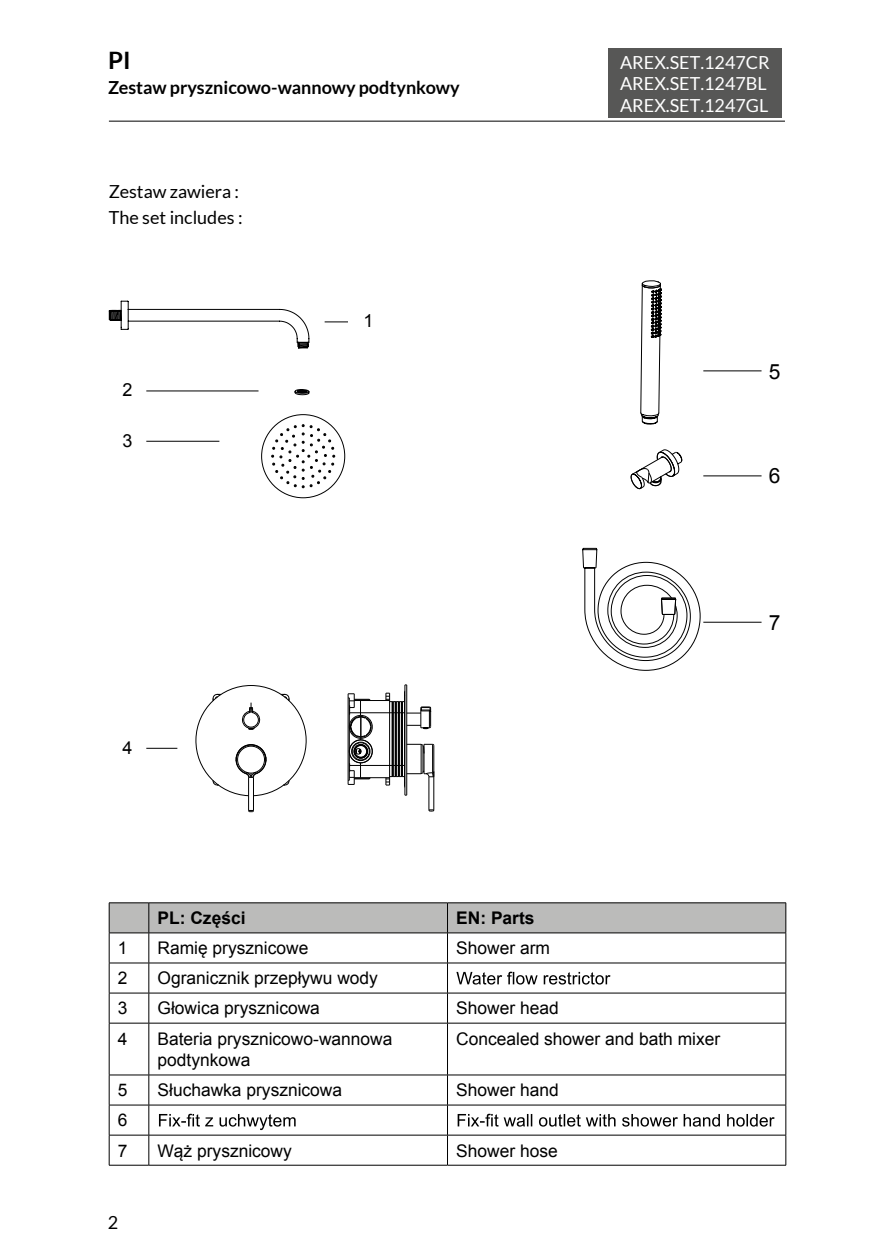
<style>
.page{position:relative;width:893px;height:1259px;background:#fff}
.page>*{position:absolute;margin:0;border:0;box-sizing:border-box;transform-origin:0 0}
.t1{font:700 24px "Lato";color:#000}
.t2{font:21px "Arial";color:#000}
.t3{font:18px/21.6px "Lato";color:#fff}
.t4{font:700 18px "Lato";color:#000}
.t5{font:18px/25.5px "Lato";color:#000}
.t6{font:18px "Arial";color:#000}
.t7{font:17.4px/21.6px "Arial";color:#000}
.t8{font:700 17.4px "Arial";color:#000}
</style>
<div class="page">
<svg style="left:294px;top:389px;width:16px;height:7px"></svg>
<div style="left:608px;top:48px;width:174px;height:69px;background:#575756"></div>
<hr style="left:109px;top:121px;width:676px;height:1px;background:#000">
<hr style="left:109px;top:902px;width:40px;height:1px;background:#000">
<hr style="left:149px;top:902px;width:298px;height:1px;background:#000">
<hr style="left:447px;top:902px;width:339px;height:1px;background:#000">
<hr style="left:109px;top:992px;width:40px;height:1px;background:#000">
<hr style="left:109px;top:993px;width:1px;height:30px;background:#000">
<hr style="left:149px;top:992px;width:298px;height:1px;background:#000">
<hr style="left:148px;top:993px;width:1px;height:30px;background:#000">
<hr style="left:447px;top:992px;width:339px;height:1px;background:#000">
<hr style="left:447px;top:993px;width:1px;height:30px;background:#000">
<hr style="left:785px;top:993px;width:1px;height:30px;background:#000">
<hr style="left:109px;top:1022px;width:40px;height:1px;background:#000">
<hr style="left:109px;top:1023px;width:1px;height:51px;background:#000">
<hr style="left:149px;top:1022px;width:298px;height:1px;background:#000">
<hr style="left:148px;top:1023px;width:1px;height:51px;background:#000">
<hr style="left:447px;top:1022px;width:339px;height:1px;background:#000">
<hr style="left:447px;top:1023px;width:1px;height:51px;background:#000">
<hr style="left:785px;top:1023px;width:1px;height:51px;background:#000">
<hr style="left:109px;top:1074px;width:40px;height:1px;background:#000">
<hr style="left:149px;top:1074px;width:298px;height:1px;background:#000">
<hr style="left:447px;top:1074px;width:339px;height:1px;background:#000">
<hr style="left:109px;top:1104px;width:40px;height:1px;background:#000">
<svg style="left:109px;top:1075px;width:1px;height:59px"></svg>
<hr style="left:149px;top:1104px;width:298px;height:1px;background:#000">
<svg style="left:148px;top:1075px;width:1px;height:59px"></svg>
<hr style="left:447px;top:1104px;width:339px;height:1px;background:#000">
<svg style="left:447px;top:1075px;width:1px;height:59px"></svg>
<svg style="left:785px;top:1075px;width:1px;height:59px"></svg>
<hr style="left:109px;top:1134px;width:40px;height:1px;background:#000">
<hr style="left:109px;top:1135px;width:1px;height:30px;background:#000">
<hr style="left:149px;top:1134px;width:298px;height:1px;background:#000">
<hr style="left:148px;top:1135px;width:1px;height:30px;background:#000">
<hr style="left:447px;top:1134px;width:339px;height:1px;background:#000">
<hr style="left:447px;top:1135px;width:1px;height:30px;background:#000">
<hr style="left:785px;top:1135px;width:1px;height:30px;background:#000">
<hr style="left:109px;top:1164px;width:40px;height:1px;background:#000">
<hr style="left:149px;top:1164px;width:298px;height:1px;background:#000">
<hr style="left:447px;top:1164px;width:339px;height:1px;background:#000">
<svg style="left:109px;top:903px;width:677px;height:89px"></svg>
<svg style="left:159px;top:1113px;width:137px;height:17px"></svg>
<svg style="left:458px;top:1113px;width:317px;height:13px"></svg>
<svg style="left:325px;top:321px;width:23px;height:1px"></svg>
<hr style="left:146px;top:390px;width:113px;height:1px;background:#000">
<hr style="left:146px;top:441px;width:73px;height:1px;background:#000">
<hr style="left:703px;top:370px;width:58px;height:1px;background:#000">
<hr style="left:703px;top:475px;width:58px;height:1px;background:#000">
<hr style="left:703px;top:622px;width:58px;height:1px;background:#000">
<svg style="left:640px;top:280px;width:22px;height:145px"></svg>
<svg style="left:261px;top:414px;width:85px;height:85px"></svg>
<svg style="left:108px;top:300px;width:202px;height:49px"></svg>
<hr style="left:146px;top:748px;width:31px;height:1px;background:#000">
<hr style="left:248px;top:777px;width:1px;height:33px;background:#000">
<hr style="left:253px;top:777px;width:1px;height:33px;background:#000">
<hr style="left:354px;top:777px;width:36px;height:1px;background:#000">
<hr style="left:350px;top:765px;width:55px;height:1px;background:#000">
<hr style="left:389px;top:693px;width:1px;height:92px;background:#000">
<hr style="left:392px;top:702px;width:1px;height:74px;background:#000">
<hr style="left:393px;top:701px;width:1px;height:75px;background:#000">
<hr style="left:395px;top:702px;width:1px;height:74px;background:#000">
<hr style="left:396px;top:701px;width:1px;height:75px;background:#000">
<hr style="left:398px;top:702px;width:1px;height:74px;background:#000">
<hr style="left:399px;top:701px;width:1px;height:75px;background:#000">
<hr style="left:401px;top:702px;width:1px;height:74px;background:#000">
<hr style="left:402px;top:701px;width:1px;height:75px;background:#000">
<hr style="left:349px;top:712px;width:55px;height:1px;background:#000">
<hr style="left:428px;top:777px;width:1px;height:33px;background:#000">
<hr style="left:433px;top:745px;width:1px;height:65px;background:#000">
<hr style="left:354px;top:700px;width:36px;height:1px;background:#000">
<svg style="left:248px;top:809px;width:6px;height:3px"></svg>
<svg style="left:428px;top:809px;width:7px;height:3px"></svg>
<hr style="left:404px;top:685px;width:1px;height:110px;background:#000">
<hr style="left:406px;top:685px;width:1px;height:110px;background:#000">
<svg style="left:385px;top:684px;width:47px;height:45px"></svg>
<svg style="left:195px;top:685px;width:112px;height:111px"></svg>
<svg style="left:385px;top:743px;width:50px;height:44px"></svg>
<svg style="left:348px;top:693px;width:25px;height:92px"></svg>
<svg style="left:630px;top:449px;width:53px;height:41px"></svg>
<svg style="left:582px;top:547px;width:119px;height:124px"></svg>
<h1 class="t1" style="left:108px;top:46px;width:24px">PI</h1>
<p class="t4" style="left:108px;top:77px;width:353px">Zestaw prysznicowo-wannowy podtynkowy</p>
<p class="t5" style="left:109px;top:179px;width:135px">Zestaw zawiera :<br>The set includes :</p>
<p class="t6" style="left:123px;top:378px;width:12px">2</p>
<p class="t6" style="left:123px;top:428px;width:12px">3</p>
<p class="t6" style="left:123px;top:735px;width:12px">4</p>
<p class="t6" style="left:363px;top:309px;width:12px">1</p>
<p class="t8" style="left:158px;top:906px;width:89px">PL: Części</p>
<p class="t8" style="left:456px;top:906px;width:80px">EN: Parts</p>
<p class="t3" style="left:620px;top:51px;width:151px">AREX.SET.1247CR<br>AREX.SET.1247BL<br>AREX.SET.1247GL</p>
<p class="t2" style="left:769px;top:357px;width:13px">5</p>
<p class="t2" style="left:769px;top:462px;width:13px">6</p>
<p class="t2" style="left:769px;top:608px;width:13px">7</p>
<p class="t7" style="left:118px;top:937px;width:11px">1</p>
<p class="t7" style="left:158px;top:937px;width:152px">Ramię prysznicowe</p>
<p class="t7" style="left:456px;top:937px;width:95px">Shower arm</p>
<p class="t7" style="left:118px;top:967px;width:11px">2</p>
<p class="t7" style="left:158px;top:967px;width:222px">Ogranicznik przepływu wody</p>
<p class="t7" style="left:118px;top:997px;width:11px">3</p>
<p class="t7" style="left:158px;top:997px;width:164px">Głowica prysznicowa</p>
<p class="t7" style="left:456px;top:997px;width:104px">Shower head</p>
<p class="t7" style="left:118px;top:1027px;width:11px">4</p>
<p class="t7" style="left:158px;top:1027px;width:236px">Bateria prysznicowo-wannowa podtynkowa</p>
<p class="t7" style="left:456px;top:1027px;width:266px">Concealed shower and bath mixer</p>
<p class="t7" style="left:118px;top:1079px;width:11px">5</p>
<p class="t7" style="left:158px;top:1079px;width:186px">Słuchawka prysznicowa</p>
<p class="t7" style="left:456px;top:1079px;width:104px">Shower hand</p>
<p class="t7" style="left:118px;top:1105px;width:11px;line-height:30px">6<br>7</p>
<p class="t7" style="left:158px;top:1139px;width:136px">Wąż prysznicowy</p>
<p class="t7" style="left:456px;top:1139px;width:103px">Shower hose</p>
<p class="t5" style="left:108px;top:1209px;width:12px">2</p>
</div>
